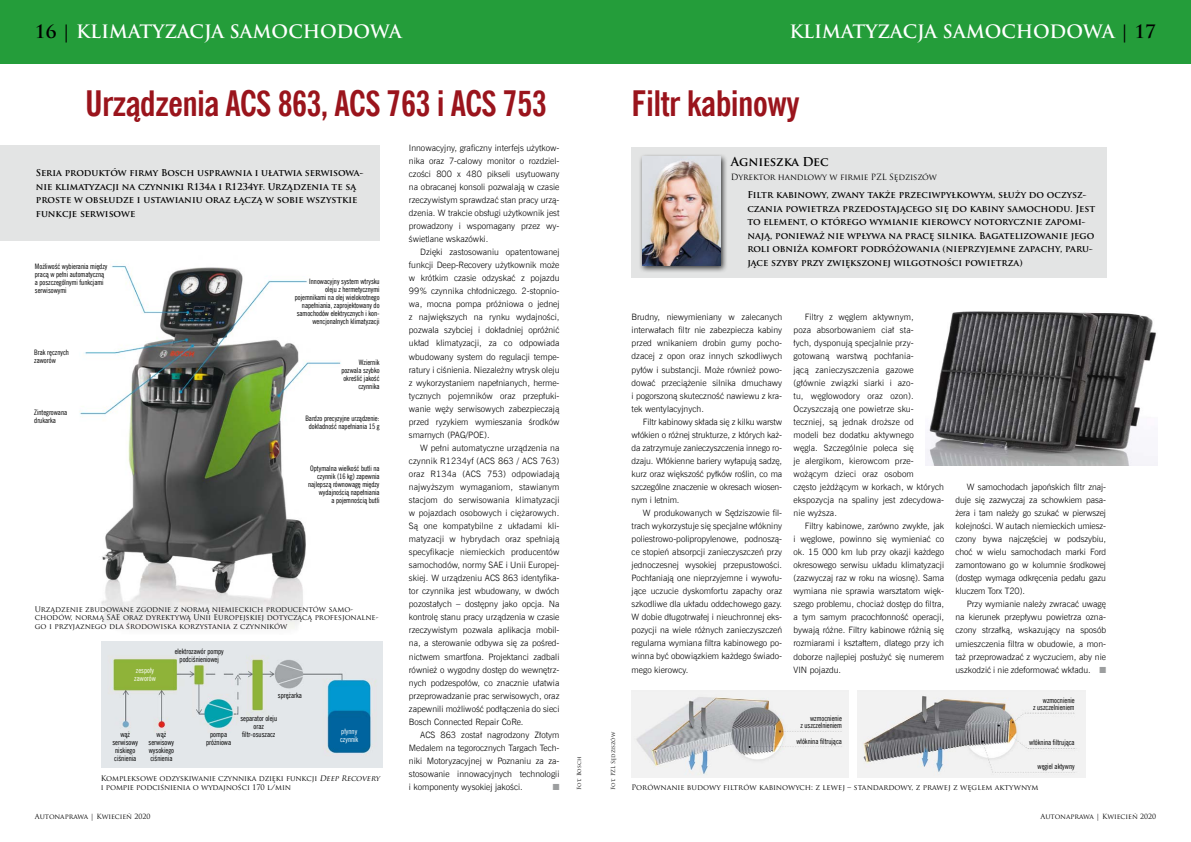
<style>
.page{position:relative;width:1191px;height:842px;background:#fff}
.page>*{position:absolute;margin:0;border:0;box-sizing:border-box;transform-origin:0 0}
.t1{font:700 35px "News Goth Cn EU";letter-spacing:-.02em;color:#9a141c}
.t2{font:700 18px "Trajan Pro";color:#fff}
.t3{font:700 12px "Trajan Pro";letter-spacing:-.01em;color:#000}
.t4{font:700 9.2px/13.5px "Trajan Pro";color:#000}
.t5{font:8.8px/13px "News Goth Lt EU";color:#000;text-align:justify}
.t6{font:8.8px "Zapf Dingbats ITC";color:#9c9e9f}
.t7{font:8.4px "Trajan Pro";letter-spacing:-.015em;color:#000}
.t8{font:7.5px/8px "News Goth Cn EU";color:#000;text-align:center}
.t9{font:7.5px/8.5px "Trajan Pro";letter-spacing:-.005em;color:#000}
.t10{font:7.5px/8px "News Goth Cn EU";color:#fff}
.t11{font:7px "Trajan Pro";color:#000}
.t12{font:5.5px "Trajan Pro";color:#000}
.s1{color:#000}
.s2{font-style:italic}
.s3{color:#9c9e9f}
</style>
<div class="page">
<div style="left:0;top:0;width:595px;height:64px;background:#249d3a"></div>
<div style="left:595px;top:0;width:596px;height:64px;background:#249d3a"></div>
<div style="left:0;top:145px;width:379px;height:95px;background:#e3e4e4"></div>
<img style="left:79px;top:265px;width:262px;height:364px">
<img style="left:101px;top:642px;width:282px;height:126px">
<div style="left:631px;top:147px;width:475px;height:131px;background:#e3e4e4"></div>
<div style="left:638px;top:153px;width:90px;height:120px;background:#000;opacity:.75"></div>
<img style="left:642px;top:157px;width:78px;height:108px">
<img style="left:925px;top:311px;width:233px;height:154px">
<img style="left:858px;top:690px;width:228px;height:88px">
<img style="left:631px;top:690px;width:217px;height:88px">
<h2 class="t2" style="left:35px;top:20px;width:368px"><span class="s1">16 |</span> KLIMATYZACJA SAMOCHODOWA</h2>
<h1 class="t1" style="left:85px;top:81px;width:463px">Urządzenia ACS 863, ACS 763 i ACS 753</h1>
<p class="t5" style="left:409px;top:141px;width:152px">Innowacyjny, graficzny interfejs użytkow&shy;nika oraz 7-calowy monitor o rozdziel&shy;czości 800 x 480 pikseli usytuowany na obracanej konsoli pozwalają w czasie rzeczywistym sprawdzać stan pracy urzą&shy;dzenia. W trakcie obsługi użytkownik jest prowadzony i wspomagany przez wy&shy;świetlane wskazówki.</p>
<p class="t5" style="left:409px;top:246px;width:152px;text-indent:11px">Dzięki zastosowaniu opatentowanej funkcji Deep-Recovery użytkownik może w krótkim czasie odzyskać z pojazdu 99% czynnika chłodniczego. 2-stopnio&shy;wa, mocna pompa próżniowa o jednej z największych na rynku wydajności, pozwala szybciej i dokładniej opróżnić układ klimatyzacji, za co odpowiada wbudowany system do regulacji tempe&shy;ratury i ciśnienia. Niezależny wtrysk oleju z wykorzystaniem napełnianych, herme&shy;tycznych pojemników oraz przepłuki&shy;wanie węży serwisowych zabezpieczają przed ryzykiem wymieszania środków smarnych (PAG/POE).</p>
<p class="t5" style="left:409px;top:441px;width:152px;text-indent:11px">W pełni automatyczne urządzenia na czynnik R1234yf (ACS 863 / ACS 763) oraz R134a (ACS 753) odpowiadają najwyższym wymaganiom, stawianym stacjom do serwisowania klimatyzacji w pojazdach osobowych i ciężarowych.<br>Są one kompatybilne z układami kli&shy;matyzacji w hybrydach oraz spełniają specyfikacje niemieckich producentów samochodów, normy SAE i Unii Europej&shy;skiej. W urządzeniu ACS 863 identyfika&shy;tor czynnika jest wbudowany, w dwóch pozostałych – dostępny jako opcja. Na kontrolę stanu pracy urządzenia w czasie rzeczywistym pozwala aplikacja mobil&shy;na, a sterowanie odbywa się za pośred&shy;nictwem smartfona. Projektanci zadbali również o wygodny dostęp do wewnętrz&shy;nych podzespołów, co znacznie ułatwia przeprowadzanie prac serwisowych, oraz zapewnili możliwość podłączenia do sieci Bosch Connected Repair CoRe.</p>
<p class="t5" style="left:409px;top:728px;width:152px;text-indent:11px">ACS 863 został nagrodzony Złotym Medalem na tegorocznych Targach Tech&shy;niki Motoryzacyjnej w Poznaniu za za&shy;stosowanie innowacyjnych technologii i komponenty wysokiej jakości.</p>
<p class="t4" style="left:36px;top:166px;width:329px">Seria produktów firmy Bosch usprawnia i ułatwia serwisowa&shy;nie klimatyzacji na czynniki R134a i R1234yf. Urządzenia te są proste w obsłudze i ustawianiu oraz łączą w sobie wszystkie funkcje serwisowe</p>
<p class="t8" style="left:35px;top:262px;width:74px;text-align:left">Możliwość wybierania między pracą w pełni automatyczną a poszczególnymi funkcjami serwisowymi</p>
<p class="t8" style="left:295px;top:277px;width:86px;text-align:right">Innowacyjny system wtrysku<br>oleju z hermetycznymi pojemnikami na olej wielokrotnego napełniania, zaprojektowany do samochodów elektrycznych i kon&shy;wencjonalnych klimatyzacji</p>
<p class="t8" style="left:341px;top:358px;width:40px;text-align:right">Wziernik pozwala szybko określić jakość czynnika</p>
<p class="t8" style="left:305px;top:414px;width:76px">Bardzo precyzyjne urządzenie: dokładność napełniania 15 g</p>
<p class="t8" style="left:308px;top:464px;width:73px;text-align:right">Optymalna wielkość butli na czynnik (16 kg) zapewnia najlepszą równowagę między wydajnością napełniania<br>a pojemnością butli</p>
<p class="t8" style="left:34px;top:349px;width:36px;text-align:left">Brak ręcznych zaworów</p>
<p class="t8" style="left:34px;top:408px;width:34px;text-align:left">Zintegrowana drukarka</p>
<p class="t9" style="left:35px;top:605px;width:345px">Urządzenie zbudowane zgodnie z normą niemieckich producentów samo&shy;chodów, normą SAE oraz dyrektywą Unii Europejskiej dotyczącą profesjonalne&shy;go i przyjaznego dla środowiska korzystania z czynników</p>
<p class="t8" style="left:175px;top:647px;width:51px">elektrozawór pompy podciśnieniowej</p>
<p class="t10" style="left:134px;top:667px;width:23px">zespoły zaworów</p>
<p class="t8" style="left:278px;top:692px;width:26px">sprężarka</p>
<p class="t8" style="left:240px;top:714px;width:38px">separator oleju oraz filtr-osuszacz</p>
<p class="t10" style="left:340px;top:728px;width:20px">płynny czynnik</p>
<p class="t8" style="left:112px;top:731px;width:27px">wąż serwisowy niskiego ciśnienia</p>
<p class="t8" style="left:149px;top:731px;width:27px">wąż serwisowy wysokiego ciśnienia</p>
<p class="t8" style="left:206px;top:730px;width:26px">pompa próżniowa</p>
<p class="t9" style="left:101px;top:774px;width:282px">Kompleksowe odzyskiwanie czynnika dzięki funkcji <span class="s2">Deep Recovery </span>i pompie podciśnienia o wydajności 170 l/min</p>
<p class="t6" style="left:553px;top:783px;width:8px">■</p>
<p class="t11" style="left:35px;top:812px;width:117px">Autonaprawa | Kwiecień 2020</p>
<p class="t12" style="left:575px;top:790px;width:35px;rotate:-90deg">Fot. Bosch</p>
<h2 class="t2" style="left:789px;top:20px;width:368px">KLIMATYZACJA SAMOCHODOWA <span class="s1">| 17</span></h2>
<h1 class="t1" style="left:631px;top:81px;width:169px">Filtr kabinowy</h1>
<h3 class="t3" style="left:731px;top:154px;width:99px">Agnieszka Dec</h3>
<p class="t7" style="left:731px;top:171px;width:208px">Dyrektor handlowy w firmie PZL Sędziszów</p>
<p class="t4" style="left:747px;top:188px;width:349px">Filtr kabinowy, zwany także przeciwpyłkowym, służy do oczysz&shy;czania powietrza przedostającego się do kabiny samochodu. Jest to element, o którego wymianie kierowcy notorycznie zapomi&shy;nają, ponieważ nie wpływa na pracę silnika. Bagatelizowanie jego roli obniża komfort podróżowania (nieprzyjemne zapachy, paru&shy;jące szyby przy zwiększonej wilgotności powietrza)</p>
<p class="t12" style="left:609px;top:790px;width:59px;rotate:-90deg">Fot. PZL Sędziszów</p>
<p class="t5" style="left:631px;top:311px;width:152px">Brudny, niewymieniany w zalecanych interwałach filtr nie zabezpiecza kabiny przed wnikaniem drobin gumy pocho&shy;dzacej z opon oraz innych szkodliwych pyłów i substancji. Może również powo&shy;dować przeciążenie silnika dmuchawy i pogorszoną skuteczność nawiewu z kra&shy;tek wentylacyjnych.</p>
<p class="t5" style="left:631px;top:415px;width:152px;text-indent:11px">Filtr kabinowy składa się z kilku warstw włókien o różnej strukturze, z których każ&shy;da zatrzymuje zanieczyszczenia innego ro&shy;dzaju. Włókienne bariery wyłapują sadzę, kurz oraz większość pyłków roślin, co ma szczególne znaczenie w okresach wiosen&shy;nym i letnim.</p>
<p class="t5" style="left:631px;top:506px;width:152px;text-indent:11px">W produkowanych w Sędziszowie fil&shy;trach wykorzystuje się specjalne włókniny poliestrowo-polipropylenowe, podnoszą&shy;ce stopień absorpcji zanieczyszczeń przy jednoczesnej wysokiej przepustowości.<br>Pochłaniają one nieprzyjemne i wywołu&shy;jące uczucie dyskomfortu zapachy oraz szkodliwe dla układu oddechowego gazy.<br>W dobie długotrwałej i nieuchronnej eks&shy;pozycji na wiele różnych zanieczyszczeń regularna wymiana filtra kabinowego po&shy;winna być obowiązkiem każdego świado&shy;mego kierowcy.</p>
<p class="t5" style="left:793px;top:311px;width:122px;text-indent:11px">Filtry z węglem aktywnym, poza absorbowaniem ciał sta&shy;łych, dysponują specjalnie przy&shy;gotowaną warstwą pochłania&shy;jącą zanieczyszczenia gazowe (głównie związki siarki i azo&shy;tu, węglowodory oraz ozon).<br>Oczyszczają one powietrze sku&shy;teczniej, są jednak droższe od modeli bez dodatku aktywnego węgla. Szczególnie poleca się je alergikom, kierowcom prze&shy;wożącym dzieci oraz osobom</p>
<p class="t5" style="left:793px;top:480px;width:152px">często jeżdżącym w korkach, w których ekspozycja na spaliny jest zdecydowa&shy;nie wyższa.</p>
<p class="t5" style="left:793px;top:520px;width:152px;text-indent:11px">Filtry kabinowe, zarówno zwykłe, jak i węglowe, powinno się wymieniać co ok. 15 000 km lub przy okazji każdego okresowego serwisu układu klimatyzacji (zazwyczaj raz w roku na wiosnę). Sama wymiana nie sprawia warsztatom więk&shy;szego problemu, chociaż dostęp do filtra, a tym samym pracochłonność operacji, bywają różne. Filtry kabinowe różnią się rozmiarami i kształtem, dlatego przy ich doborze najlepiej posłużyć się numerem VIN pojazdu.</p>
<p class="t8" style="left:800px;top:715px;width:43px;line-height:7px;text-align:right">wzmocnienie<br>z uszczelnieniem</p>
<p class="t8" style="left:796px;top:738px;width:47px">włóknina filtrująca</p>
<p class="t5" style="left:955px;top:480px;width:152px;text-indent:11px">W samochodach japońskich filtr znaj&shy;duje się zazwyczaj za schowkiem pasa&shy;żera i tam należy go szukać w pierwszej kolejności. W autach niemieckich umiesz&shy;czony bywa najczęściej w podszybiu, choć w wielu samochodach marki Ford zamontowano go w kolumnie środkowej (dostęp wymaga odkręcenia pedału gazu kluczem Torx T20).</p>
<p class="t5" style="left:955px;top:598px;width:152px;text-indent:11px">Przy wymianie należy zwracać uwagę na kierunek przepływu powietrza ozna&shy;czony strzałką, wskazujący na sposób umieszczenia filtra w obudowie, a mon&shy;taż przeprowadzać z wyczuciem, aby nie uszkodzić i nie zdeformować wkładu. <span class="s3">■</span></p>
<p class="t8" style="left:1033px;top:697px;width:43px;line-height:7px;text-align:right">wzmocnienie<br>z uszczelnieniem</p>
<p class="t8" style="left:1029px;top:739px;width:47px">włóknina filtrująca</p>
<p class="t8" style="left:1037px;top:763px;width:39px">węgiel aktywny</p>
<p class="t9" style="left:631px;top:783px;width:408px">Porównanie budowy filtrów kabinowych: z lewej – standardowy, z prawej z węglem aktywnym</p>
<p class="t11" style="left:1040px;top:812px;width:117px">Autonaprawa | Kwiecień 2020</p>
</div>
